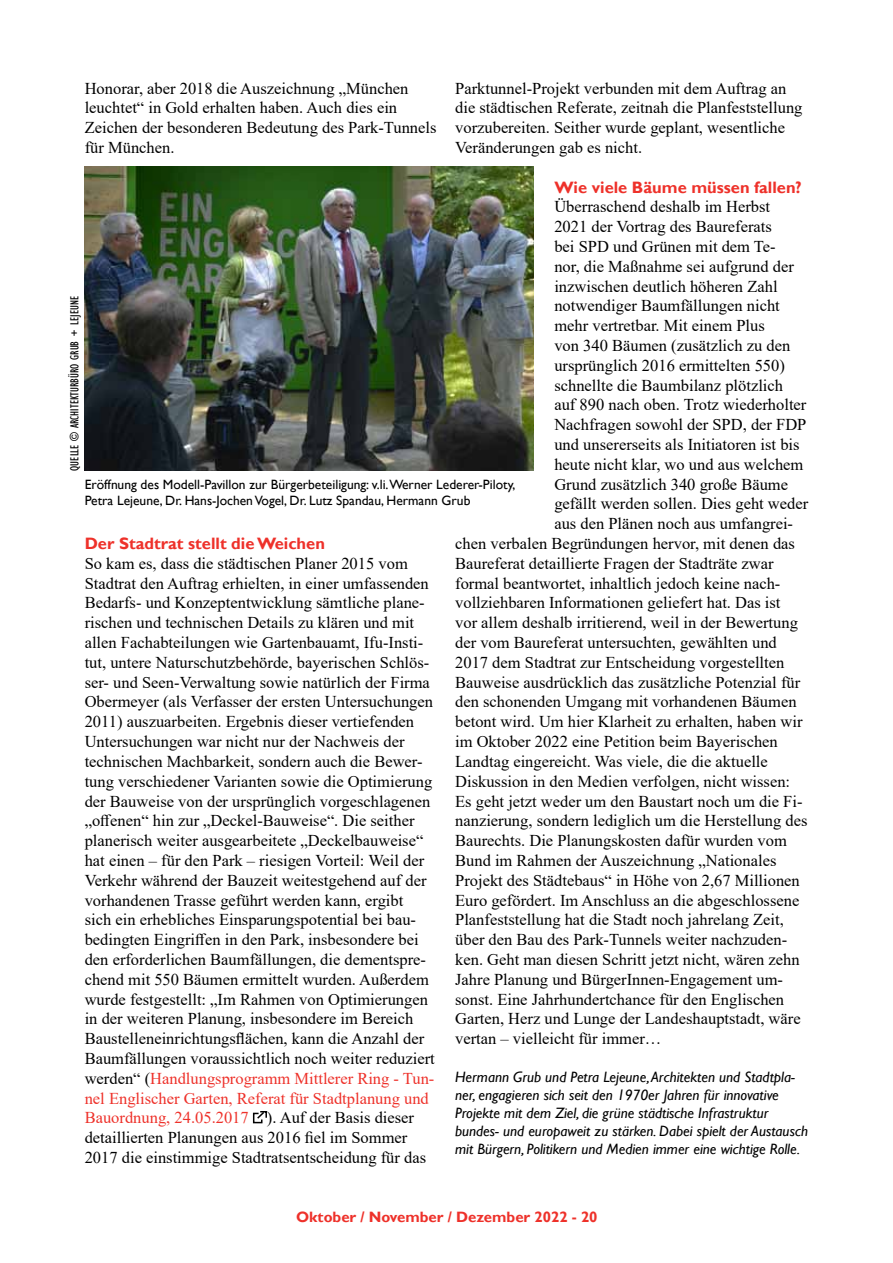
<style>
.page{position:relative;width:893px;height:1263px;background:#fff}
.page>*{position:absolute;margin:0;border:0;box-sizing:border-box;transform-origin:0 0}
.t1{font:16.5px/19.8px "Times New Roman";color:#000}
.t2{font:700 16.5px "Gill Sans";color:#ee312a}
.t3{font:italic 15px/18px "Gill Sans";color:#000}
.t4{font:700 15px "Gill Sans";color:#ee312a}
.t5{font:13.5px/16.2px "Gill Sans";color:#000}
.t6{font:condensed 12px "Gill Sans";color:#000}
.s1{color:#ee312a}
</style>
<div class="page">
<svg style="left:252px;top:1111px;width:15px;height:13px"></svg>
<img style="left:85px;top:167px;width:448px;height:304px">
<p class="t1" style="left:455px;top:78px;width:349px">Parktunnel-Projekt verbunden mit dem Auftrag an die städtischen Referate, zeitnah die Planfeststellung vorzubereiten. Seither wurde geplant, wesentliche Veränderungen gab es nicht.</p>
<p class="t2" style="left:554px;top:177px;width:249px">Wie viele Bäume müssen fallen?</p>
<p class="t1" style="left:554px;top:196px;width:217px">Überraschend deshalb im Herbst</p>
<p class="t1" style="left:554px;top:216px;width:219px">2021 der Vortrag des Baureferats</p>
<p class="t1" style="left:554px;top:236px;width:223px">bei SPD und Grünen mit dem Te-</p>
<p class="t1" style="left:554px;top:256px;width:241px">nor, die Maßnahme sei aufgrund der</p>
<p class="t1" style="left:554px;top:276px;width:225px">inzwischen deutlich höheren Zahl</p>
<p class="t1" style="left:554px;top:295px;width:227px">notwendiger Baumfällungen nicht</p>
<p class="t1" style="left:554px;top:315px;width:212px">mehr vertretbar. Mit einem Plus</p>
<p class="t1" style="left:554px;top:335px;width:237px">von 340 Bäumen (zusätzlich zu den</p>
<p class="t1" style="left:554px;top:355px;width:232px">ursprünglich 2016 ermittelten 550)</p>
<p class="t1" style="left:554px;top:375px;width:230px">schnellte die Baumbilanz plötzlich</p>
<p class="t1" style="left:554px;top:394px;width:254px">auf 890 nach oben. Trotz wiederholter</p>
<p class="t1" style="left:554px;top:414px;width:254px">Nachfragen sowohl der SPD, der FDP</p>
<p class="t1" style="left:554px;top:434px;width:247px">und unsererseits als Initiatoren ist bis</p>
<p class="t1" style="left:554px;top:454px;width:251px">heute nicht klar, wo und aus welchem</p>
<p class="t1" style="left:554px;top:474px;width:235px">Grund zusätzlich 340 große Bäume</p>
<p class="t1" style="left:554px;top:493px;width:255px">gefällt werden sollen. Dies geht weder</p>
<p class="t1" style="left:554px;top:513px;width:240px">aus den Plänen noch aus umfangrei-</p>
<p class="t1" style="left:455px;top:533px;width:341px">chen verbalen Begründungen hervor, mit denen das</p>
<p class="t1" style="left:455px;top:553px;width:320px">Baureferat detaillierte Fragen der Stadträte zwar</p>
<p class="t1" style="left:455px;top:573px;width:327px">formal beantwortet, inhaltlich jedoch keine nach-</p>
<p class="t1" style="left:455px;top:592px;width:327px">vollziehbaren Informationen geliefert hat. Das ist</p>
<p class="t1" style="left:455px;top:612px;width:344px">vor allem deshalb irritierend, weil in der Bewertung</p>
<p class="t1" style="left:455px;top:632px;width:323px">der vom Baureferat untersuchten, gewählten und</p>
<p class="t1" style="left:455px;top:652px;width:331px">2017 dem Stadtrat zur Entscheidung vorgestellten</p>
<p class="t1" style="left:455px;top:672px;width:347px">Bauweise ausdrücklich das zusätzliche Potenzial für</p>
<p class="t1" style="left:455px;top:691px;width:343px">den schonenden Umgang mit vorhandenen Bäumen</p>
<p class="t1" style="left:455px;top:711px;width:349px">betont wird. Um hier Klarheit zu erhalten, haben wir</p>
<p class="t1" style="left:455px;top:731px;width:324px">im Oktober 2022 eine Petition beim Bayerischen</p>
<p class="t1" style="left:455px;top:751px;width:314px">Landtag eingereicht. Was viele, die die aktuelle</p>
<p class="t1" style="left:455px;top:771px;width:337px">Diskussion in den Medien verfolgen, nicht wissen:</p>
<p class="t1" style="left:455px;top:790px;width:349px">Es geht jetzt weder um den Baustart noch um die Fi-</p>
<p class="t1" style="left:455px;top:810px;width:354px">nanzierung, sondern lediglich um die Herstellung des</p>
<p class="t1" style="left:455px;top:830px;width:333px">Baurechts. Die Planungskosten dafür wurden vom</p>
<p class="t1" style="left:455px;top:850px;width:323px">Bund im Rahmen der Auszeichnung „Nationales</p>
<p class="t1" style="left:455px;top:870px;width:346px">Projekt des Städtebaus“ in Höhe von 2,67 Millionen</p>
<p class="t1" style="left:455px;top:889px;width:346px">Euro gefördert. Im Anschluss an die abgeschlossene</p>
<p class="t1" style="left:455px;top:909px;width:330px">Planfeststellung hat die Stadt noch jahrelang Zeit,</p>
<p class="t1" style="left:455px;top:929px;width:334px">über den Bau des Park-Tunnels weiter nachzuden-</p>
<p class="t1" style="left:455px;top:949px;width:346px">ken. Geht man diesen Schritt jetzt nicht, wären zehn</p>
<p class="t1" style="left:455px;top:969px;width:329px">Jahre Planung und BürgerInnen-Engagement um-</p>
<p class="t1" style="left:455px;top:988px;width:331px">sonst. Eine Jahrhundertchance für den Englischen</p>
<p class="t1" style="left:455px;top:1008px;width:347px">Garten, Herz und Lunge der Landeshauptstadt, wäre</p>
<p class="t1" style="left:455px;top:1028px;width:208px">vertan – vielleicht für immer…</p>
<p class="t3" style="left:455px;top:1068px;width:354px">Hermann Grub und Petra Lejeune, Architekten und Stadtpla&shy;ner, engagieren sich seit den 1970er Jahren für innovative Projekte mit dem Ziel, die grüne städtische Infrastruktur bundes- und europaweit zu stärken. Dabei spielt der Austausch mit Bürgern, Politikern und Medien immer eine wichtige Rolle.</p>
<p class="t1" style="left:85px;top:78px;width:353px">Honorar, aber 2018 die Auszeichnung „München leuchtet“ in Gold erhalten haben. Auch dies ein Zeichen der besonderen Bedeutung des Park-Tunnels für München.</p>
<p class="t6" style="left:67px;top:471px;width:175px;rotate:-90deg">Quelle © Architekturbüro Grub + Lejeune</p>
<p class="t5" style="left:85px;top:477px;width:432px">Eröffnung des Modell-Pavillon zur Bürgerbeteiligung: v.li.Werner Lederer-Piloty,<br>Petra Lejeune, Dr. Hans-Jochen Vogel, Dr. Lutz Spandau, Hermann Grub</p>
<p class="t2" style="left:85px;top:534px;width:242px">Der Stadtrat stellt die Weichen</p>
<p class="t1" style="left:85px;top:553px;width:352px">So kam es, dass die städtischen Planer 2015 vom Stadtrat den Auftrag erhielten, in einer umfassenden Bedarfs- und Konzeptentwicklung sämtliche plane&shy;rischen und technischen Details zu klären und mit allen Fachabteilungen wie Gartenbauamt, Ifu-Insti&shy;tut, untere Naturschutzbehörde, bayerischen Schlös&shy;ser- und Seen-Verwaltung sowie natürlich der Firma Obermeyer (als Verfasser der ersten Untersuchungen 2011) auszuarbeiten. Ergebnis dieser vertiefenden Untersuchungen war nicht nur der Nachweis der technischen Machbarkeit, sondern auch die Bewer&shy;tung verschiedener Varianten sowie die Optimierung der Bauweise von der ursprünglich vorgeschlagenen „offenen“ hin zur „Deckel-Bauweise“. Die seither planerisch weiter ausgearbeitete „Deckelbauweise“ hat einen – für den Park – riesigen Vorteil: Weil der Verkehr während der Bauzeit weitestgehend auf der vorhandenen Trasse geführt werden kann, ergibt<br>sich ein erhebliches Einsparungspotential bei bau&shy;bedingten Eingriffen in den Park, insbesondere bei den erforderlichen Baumfällungen, die dementspre&shy;chend mit 550 Bäumen ermittelt wurden. Außerdem wurde festgestellt: „Im Rahmen von Optimierungen in der weiteren Planung, insbesondere im Bereich Baustelleneinrichtungsflächen, kann die Anzahl der Baumfällungen voraussichtlich noch weiter reduziert werden“ (<span class="s1">Handlungsprogramm Mittlerer Ring - Tun&shy;nel Englischer Garten, Referat für Stadtplanung und Bauordnung, 24.05.2017</span> ). Auf der Basis dieser detaillierten Planungen aus 2016 fiel im Sommer 2017 die einstimmige Stadtratsentscheidung für das</p>
<p class="t4" style="left:296px;top:1208px;width:303px">Oktober / November / Dezember 2022 - 20</p>
</div>
